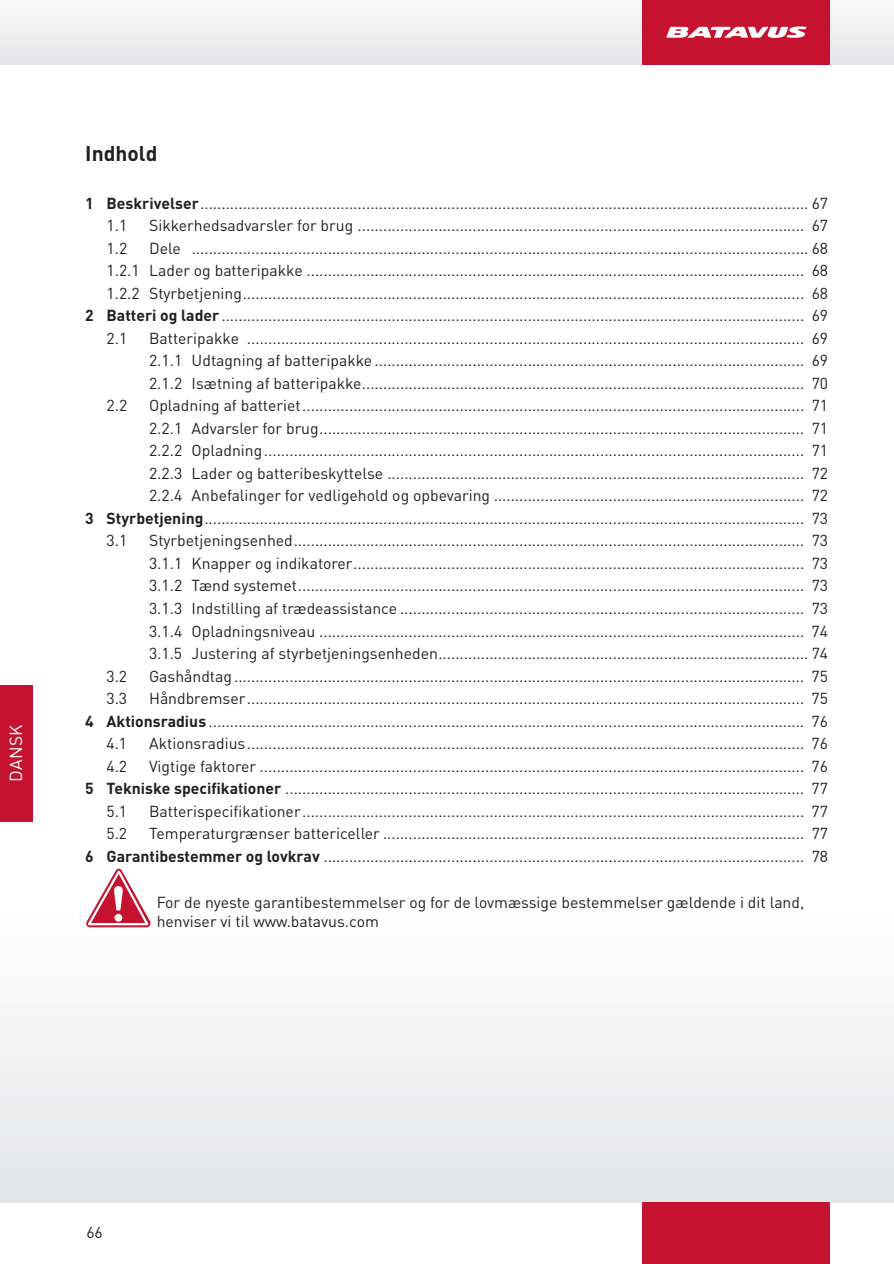
<style>
.page{position:relative;width:894px;height:1264px;background:#fff}
.page>*{position:absolute;margin:0;border:0;box-sizing:border-box;transform-origin:0 0}
.t1{font:700 21px "DIN";color:#231f20}
.t2{font:17.25px "DIN";color:#fff}
.t3{font:15.75px/22.5px "DIN";color:#231f20}
.s1{font-weight:700}
</style>
<div class="page">
<div style="left:0;top:0;width:894px;height:64px;background:#f0f0f1"></div>
<div style="left:0;top:894px;width:894px;height:307px;background:linear-gradient(to bottom,#fff,#e4e5e8)"></div>
<div style="left:642px;top:1201px;width:187px;height:62px;background:#c4122f"></div>
<div style="left:642px;top:0;width:187px;height:64px;background:#c4122f"></div>
<svg style="left:666px;top:26px;width:140px;height:12px"></svg>
<div style="left:0;top:685px;width:32px;height:136px;background:#c4122f"></div>
<svg style="left:85px;top:868px;width:66px;height:59px"></svg>
<p class="t2" style="left:10px;top:781px;width:58px;rotate:-90deg">DANSK</p>
<h1 class="t1" style="left:85px;top:146px;width:74px">Indhold</h1>
<p class="t3" style="left:107px;top:193px;width:723px;text-indent:-21px"><span class="s1">1 Beskrivelser</span> ............................................................................................................................................... 67<br>1.1</p>
<p class="t3" style="left:149px;top:216px;width:680px">Sikkerhedsadvarsler for brug ......................................................................................................... 67</p>
<p class="t3" style="left:107px;top:238px;width:22px">1.2</p>
<p class="t3" style="left:149px;top:238px;width:680px">Dele ................................................................................................................................................. 68</p>
<p class="t3" style="left:107px;top:261px;width:723px">1.2.1 Lader og batteripakke ..................................................................................................................... 68</p>
<p class="t3" style="left:107px;top:284px;width:723px">1.2.2 Styrbetjening .................................................................................................................................... 68</p>
<p class="t3" style="left:85px;top:306px;width:744px"><span class="s1">2 Batteri og lader</span> ......................................................................................................................................... 69</p>
<p class="t3" style="left:107px;top:329px;width:22px">2.1</p>
<p class="t3" style="left:149px;top:329px;width:680px;text-align:justify">Batteripakke ................................................................................................................................... 69<br>2.1.1 Udtagning af batteripakke ..................................................................................................... 69<br>2.1.2 Isætning af batteripakke ........................................................................................................ 70</p>
<p class="t3" style="left:107px;top:396px;width:22px">2.2</p>
<p class="t3" style="left:149px;top:396px;width:680px">Opladning af batteriet ...................................................................................................................... 71</p>
<p class="t3" style="left:149px;top:419px;width:680px">2.2.1 Advarsler for brug .................................................................................................................. 71</p>
<p class="t3" style="left:149px;top:441px;width:680px">2.2.2 Opladning ............................................................................................................................... 71</p>
<p class="t3" style="left:149px;top:464px;width:680px">2.2.3 Lader og batteribeskyttelse .................................................................................................. 72</p>
<p class="t3" style="left:149px;top:486px;width:680px">2.2.4 Anbefalinger for vedligehold og opbevaring ......................................................................... 72</p>
<p class="t3" style="left:85px;top:509px;width:744px"><span class="s1">3 Styrbetjening</span> ............................................................................................................................................. 73</p>
<p class="t3" style="left:106px;top:531px;width:22px">3.1</p>
<p class="t3" style="left:149px;top:531px;width:680px;text-align:justify">Styrbetjeningsenhed ........................................................................................................................ 73<br>3.1.1 Knapper og indikatorer .......................................................................................................... 73<br>3.1.2 Tænd systemet ....................................................................................................................... 73<br>3.1.3 Indstilling af trædeassistance ............................................................................................... 73<br>3.1.4 Opladningsniveau .................................................................................................................. 74<br>3.1.5 Justering af styrbetjeningsenheden ....................................................................................... 74</p>
<p class="t3" style="left:106px;top:666px;width:22px">3.2</p>
<p class="t3" style="left:149px;top:666px;width:680px">Gashåndtag ...................................................................................................................................... 75</p>
<p class="t3" style="left:106px;top:689px;width:22px">3.3</p>
<p class="t3" style="left:149px;top:689px;width:680px">Håndbremser ................................................................................................................................... 75</p>
<p class="t3" style="left:85px;top:711px;width:744px"><span class="s1">4 Aktionsradius</span> ............................................................................................................................................ 76</p>
<p class="t3" style="left:106px;top:734px;width:22px">4.1</p>
<p class="t3" style="left:149px;top:734px;width:680px">Aktionsradius ................................................................................................................................... 76</p>
<p class="t3" style="left:106px;top:756px;width:22px">4.2</p>
<p class="t3" style="left:149px;top:756px;width:680px">Vigtige faktorer ................................................................................................................................ 76</p>
<p class="t3" style="left:85px;top:779px;width:744px"><span class="s1">5 Tekniske specifikationer</span> .......................................................................................................................... 77</p>
<p class="t3" style="left:106px;top:801px;width:22px">5.1</p>
<p class="t3" style="left:149px;top:801px;width:680px">Batterispecifikationer ...................................................................................................................... 77</p>
<p class="t3" style="left:106px;top:824px;width:22px">5.2</p>
<p class="t3" style="left:85px;top:824px;width:744px;text-align:right">Temperaturgrænser battericeller ................................................................................................... 77<br><span class="s1">6 Garantibestemmer og lovkrav</span> ................................................................................................................. 78</p>
<p class="t3" style="left:157px;top:894px;width:649px;line-height:19.5px">For de nyeste garantibestemmelser og for de lovmæssige bestemmelser gældende i dit land, henviser vi til www.batavus.com</p>
<p class="t3" style="left:86px;top:1222px;width:18px">66</p>
</div>
